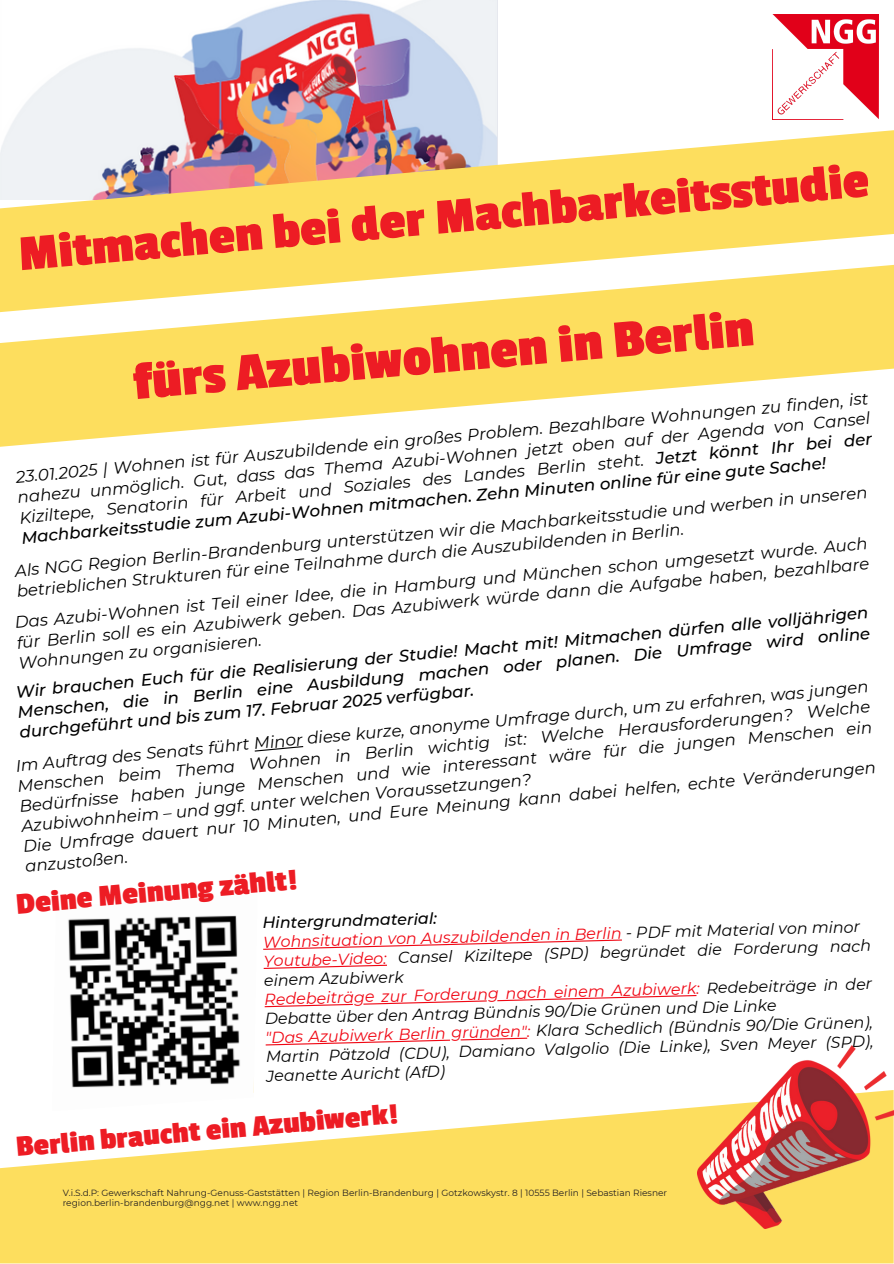
<style>
.page{position:relative;width:894px;height:1264px;background:#fff}
.page>*{position:absolute;margin:0;border:0;box-sizing:border-box;transform-origin:0 0}
.t1{font:700 55.5px "Passion One";color:#ed1c24}
.t2{font:700 52.5px "Passion One";color:#ed1c24}
.t3{font:700 31.65px "Passion One";color:#ed1c24}
.t4{font:700 30.9px "Passion One";color:#ed1c24}
.t5{font:italic 16.5px/20.2px "Montserrat";color:#000}
.t6{font:italic 500 16.5px/20.9px "Montserrat";color:#000;text-align:justify}
.t7{font:italic 15.9px/18px "Montserrat";color:#000}
.t8{font:9px "Montserrat";color:#231f20}
.s1{font-weight:500}
.s2{color:#f00613}
</style>
<div class="page">
<svg style="left:0;top:1107px;width:893px;height:156px;fill:#fdde5e"></svg>
<img style="left:696px;top:1045px;width:197px;height:183px">
<img style="left:9px;top:0;width:488px;height:129px">
<svg style="left:0;top:129px;width:893px;height:132px;fill:#fdde5e"></svg>
<svg style="left:0;top:261px;width:893px;height:186px;fill:#fdde5e"></svg>
<img style="left:52px;top:915px;width:205px;height:196px">
<img style="left:772px;top:15px;width:106px;height:104px">
<svg style="left:255px;top:746px;width:48px;height:5px"></svg>
<svg style="left:263px;top:939px;width:358px;height:10px"></svg>
<svg style="left:263px;top:964px;width:124px;height:5px"></svg>
<svg style="left:264px;top:995px;width:432px;height:12px"></svg>
<svg style="left:265px;top:1037px;width:262px;height:8px"></svg>
<h1 class="t2" style="left:16px;top:227px;width:854px;rotate:-5deg">Mitmachen bei der Machbarkeitsstudie</h1>
<h1 class="t1" style="left:131px;top:353px;width:623px;rotate:-5deg">fürs Azubiwohnen in Berlin</h1>
<h4 class="t5" style="left:15px;top:465px;width:857px;text-align:justify;rotate:-5deg">23.01.2025 | Wohnen ist für Auszubildende ein großes Problem. Bezahlbare Wohnungen zu finden, ist nahezu unmöglich. Gut, dass das Thema Azubi-Wohnen jetzt oben auf der Agenda von Cansel Kiziltepe, Senatorin für Arbeit und Soziales des Landes Berlin steht. <span class="s1">Jetzt könnt </span><sup>Ihr</sup> <sup>bei</sup> <sup>der </sup><span class="s1">Machbarkeitsstudie zum Azubi-Wohnen mitmachen. Zehn Minuten online für eine gute Sache!</span></h4>
<h4 class="t5" style="left:14px;top:558px;width:857px;line-height:20.9px;rotate:-5deg">Als NGG Region Berlin-Brandenburg unterstützen wir die Machbarkeitsstudie und werben in unseren betrieblichen Strukturen für eine Teilnahme durch die Auszubildenden in Berlin.</h4>
<h2 class="t5" style="left:14px;top:610px;width:857px;rotate:-5deg">Das Azubi-Wohnen ist Teil einer Idee, die in Hamburg und München schon umgesetzt wurde. Auch für Berlin soll es ein Azubiwerk geben. Das Azubiwerk würde dann die Aufgabe haben, bezahlbare</h2>
<p class="t6" style="left:15px;top:679px;width:857px;rotate:-5deg">Wir brauchen Euch für die Realisierung der Studie! Macht mit! Mitmachen dürfen alle volljährigen Menschen, die in Berlin eine Ausbildung machen oder planen. Die Umfrage wird online durchgeführt und bis zum 17. Februar 2025 verfügbar.</p>
<h2 class="t5" style="left:18px;top:652px;width:246px;rotate:-5deg">Wohnungen zu organisieren.</h2>
<h4 class="t5" style="left:15px;top:753px;width:857px;text-align:justify;rotate:-5deg">Im Auftrag des Senats führt Minor diese kurze, anonyme Umfrage durch, um zu erfahren, was jungen Menschen beim Thema Wohnen in Berlin wichtig ist: Welche Herausforderungen? Welche Bedürfnisse haben junge Menschen und wie interessant wäre für die jungen Menschen ein Azubiwohnheim – und ggf. unter welchen Voraussetzungen?</h4>
<h4 class="t5" style="left:22px;top:832px;width:857px;line-height:22.4px;rotate:-5deg">Die Umfrage dauert nur 10 Minuten, und Eure Meinung kann dabei helfen, echte Veränderungen anzustoßen.</h4>
<p class="t7" style="left:262px;top:913px;width:609px;rotate:-1deg"><span class="s1">Hintergrundmaterial:<br></span><span class="s2">Wohnsituation von Auszubildenden in Berlin</span> - PDF mit Material von minor<br><span class="s2">Youtube-Video:</span> Cansel Kiziltepe (SPD) begründet die Forderung nach</p>
<p class="t7" style="left:264px;top:970px;width:141px;rotate:-1deg">einem Azubiwerk</p>
<h3 class="t3" style="left:15px;top:887px;width:283px;rotate:-5deg">Deine Meinung zählt!</h3>
<h2 class="t7" style="left:264px;top:988px;width:609px;line-height:18.6px;rotate:-1deg"><span class="s2">Redebeiträge zur Forderung nach einem Azubiwerk:</span> Redebeiträge in der<br>Debatte über den Antrag Bündnis 90/Die Grünen und Die Linke</h2>
<p class="t7" style="left:265px;top:1023px;width:609px;line-height:20.5px;text-align:justify;rotate:-1deg"><span class="s2">"Das Azubiwerk Berlin gründen":</span> Klara Schedlich (Bündnis 90/Die Grünen), Martin Pätzold (CDU), Damiano Valgolio (Die Linke), Sven Meyer (SPD), Jeanette Auricht (AfD)</p>
<p class="t4" style="left:15px;top:1130px;width:384px;rotate:-5deg">Berlin braucht ein Azubiwerk!</p>
<h4 class="t8" style="left:63px;top:1187px;width:605px">V.i.S.d.P: Gewerkschaft Nahrung-Genuss-Gaststätten | Region Berlin-Brandenburg | Gotzkowskystr. 8 | 10555 Berlin | Sebastian Riesner</h4>
<h4 class="t8" style="left:63px;top:1197px;width:237px">region.berlin-brandenburg@ngg.net | www.ngg.net</h4>
</div>
